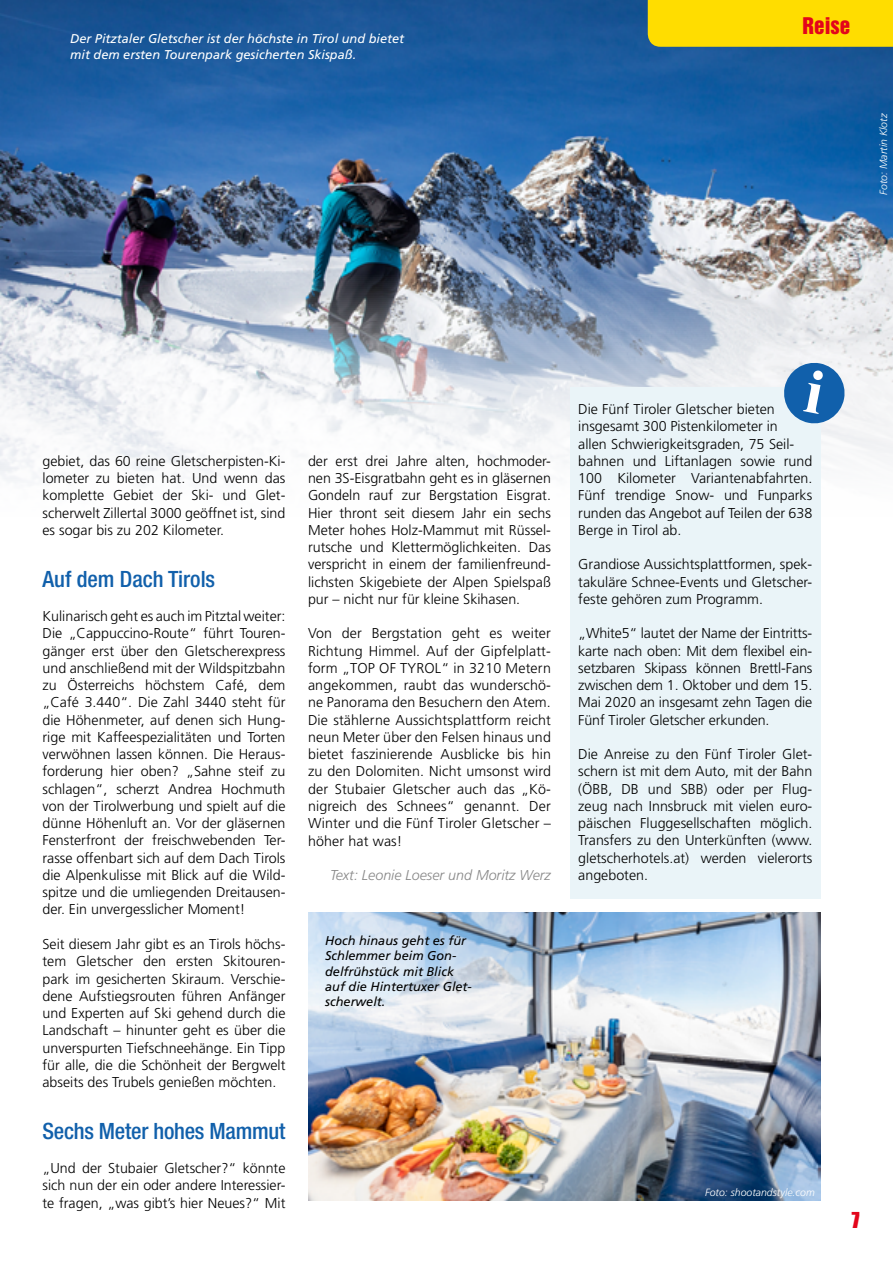
<style>
.page{position:relative;width:893px;height:1263px;background:#fff}
.page>*{position:absolute;margin:0;border:0;box-sizing:border-box;transform-origin:0 0}
.t1{font:500 condensed 22.5px "Helvetica Neue LT Std";letter-spacing:-.01em;color:#1160ab}
.t2{font:22.5px "Impact LT Std";color:#e3051b}
.t3{font:21px "Helvetica Inserat LT Std";color:#e3051b}
.t4{font:300 14.25px/17.2px "Frutiger LT Std";color:#000;text-align:justify}
.t5{font:italic 300 14.25px "Frutiger LT Std";color:#878787}
.t6{font:italic 12.75px/15.3px "Frutiger LT Std";color:#fff}
.t7{font:italic 12.75px/15.3px "Frutiger LT Std";color:#000}
.t8{font:italic 300 10.5px "Frutiger LT Std";color:#fff}
</style>
<div class="page">
<img style="left:0;top:0;width:893px;height:483px">
<div style="left:648px;top:0;width:245px;height:47px;background:#fd0"></div>
<div style="left:570px;top:387px;width:251px;height:512px;background:#eaf4f8"></div>
<svg style="left:781px;top:360px;width:66px;height:66px"></svg>
<img style="left:308px;top:912px;width:513px;height:288px">
<p class="t6" style="left:70px;top:31px;width:335px">Der Pitztaler Gletscher ist der höchste in Tirol und bietet mit dem ersten Tourenpark gesicherten Skispaß.</p>
<h2 class="t3" style="left:803px;top:13px;width:49px">Reise</h2>
<p class="t8" style="left:878px;top:195px;width:83px;rotate:-90deg">Foto: Martin Klotz</p>
<p class="t4" style="left:43px;top:452px;width:244px">gebiet, das 60 reine Gletscherpisten-Ki&shy;lometer zu bieten hat. Und wenn das komplette Gebiet der Ski- und Glet&shy;scherwelt Zillertal 3000 geöffnet ist, sind es sogar bis zu 202 Kilometer.</p>
<h1 class="t1" style="left:43px;top:565px;width:174px">Auf dem Dach Tirols</h1>
<p class="t4" style="left:43px;top:608px;width:244px">Kulinarisch geht es auch im Pitztal weiter:<br>Die „Cappuccino-Route“ führt Touren&shy;gänger erst über den Gletscherexpress und anschließend mit der Wildspitzbahn zu Österreichs höchstem Café, dem „Café 3.440“. Die Zahl 3440 steht für die Höhenmeter, auf denen sich Hung&shy;rige mit Kaffeespezialitäten und Torten verwöhnen lassen können. Die Heraus&shy;forderung hier oben? „Sahne steif zu schlagen“, scherzt Andrea Hochmuth von der Tirolwerbung und spielt auf die dünne Höhenluft an. Vor der gläsernen Fensterfront der freischwebenden Ter&shy;rasse offenbart sich auf dem Dach Tirols die Alpenkulisse mit Blick auf die Wild&shy;spitze und die umliegenden Dreitausen&shy;der. Ein unvergesslicher Moment!</p>
<p class="t4" style="left:43px;top:936px;width:244px">Seit diesem Jahr gibt es an Tirols höchs&shy;tem Gletscher den ersten Skitouren&shy;park im gesicherten Skiraum. Verschie&shy;dene Aufstiegsrouten führen Anfänger und Experten auf Ski gehend durch die Landschaft – hinunter geht es über die unverspurten Tiefschneehänge. Ein Tipp für alle, die die Schönheit der Bergwelt abseits des Trubels genießen möchten.</p>
<h1 class="t1" style="left:43px;top:1117px;width:244px">Sechs Meter hohes Mammut</h1>
<p class="t4" style="left:43px;top:1160px;width:244px">„Und der Stubaier Gletscher?“ könnte sich nun der ein oder andere Interessier&shy;te fragen, „was gibt’s hier Neues?“ Mit</p>
<p class="t4" style="left:308px;top:452px;width:244px">der erst drei Jahre alten, hochmoder&shy;nen 3S-Eisgratbahn geht es in gläsernen Gondeln rauf zur Bergstation Eisgrat.<br>Hier thront seit diesem Jahr ein sechs Meter hohes Holz-Mammut mit Rüssel&shy;rutsche und Klettermöglichkeiten. Das verspricht in einem der familienfreund&shy;lichsten Skigebiete der Alpen Spielspaß pur – nicht nur für kleine Skihasen.</p>
<p class="t4" style="left:308px;top:625px;width:244px">Von der Bergstation geht es weiter Richtung Himmel. Auf der Gipfelplatt&shy;form „TOP OF TYROL“ in 3210 Metern angekommen, raubt das wunderschö&shy;ne Panorama den Besuchern den Atem.<br>Die stählerne Aussichtsplattform reicht neun Meter über den Felsen hinaus und bietet faszinierende Ausblicke bis hin zu den Dolomiten. Nicht umsonst wird der Stubaier Gletscher auch das „Kö&shy;nigreich des Schnees“ genannt. Der Winter und die Fünf Tiroler Gletscher – höher hat was!</p>
<p class="t5" style="left:330px;top:867px;width:222px">Text: Leonie Loeser und Moritz Werz</p>
<p class="t7" style="left:325px;top:933px;width:148px">Hoch hinaus geht es für<br>Schlemmer beim Gon&shy;delfrühstück mit Blick auf die Hintertuxer Glet&shy;scherwelt.</p>
<p class="t4" style="left:578px;top:401px;width:236px;text-align:left">Die Fünf Tiroler Gletscher bieten insgesamt 300 Pistenkilometer in<br>allen Schwierigkeitsgraden, 75 Seil&shy;bahnen und Liftanlagen sowie rund 100 Kilometer Variantenabfahrten.<br>Fünf trendige Snow- und Funparks runden das Angebot auf Teilen der 638<br>Berge in Tirol ab.</p>
<p class="t4" style="left:578px;top:556px;width:236px">Grandiose Aussichtsplattformen, spek&shy;takuläre Schnee-Events und Gletscher&shy;feste gehören zum Programm.</p>
<p class="t4" style="left:578px;top:625px;width:236px">„White5“ lautet der Name der Eintritts&shy;karte nach oben: Mit dem flexibel ein&shy;setzbaren Skipass können Brettl-Fans zwischen dem 1. Oktober und dem 15.<br>Mai 2020 an insgesamt zehn Tagen die Fünf Tiroler Gletscher erkunden.</p>
<p class="t4" style="left:578px;top:746px;width:236px">Die Anreise zu den Fünf Tiroler Glet&shy;schern ist mit dem Auto, mit der Bahn (ÖBB, DB und SBB) oder per Flug&shy;zeug nach Innsbruck mit vielen euro&shy;päischen Fluggesellschaften möglich.<br>Transfers zu den Unterkünften (www. gletscherhotels.at) werden vielerorts angeboten.</p>
<p class="t8" style="left:705px;top:1186px;width:111px">Foto: shootandstyle.com</p>
<h1 class="t2" style="left:851px;top:1207px;width:10px">7</h1>
</div>
